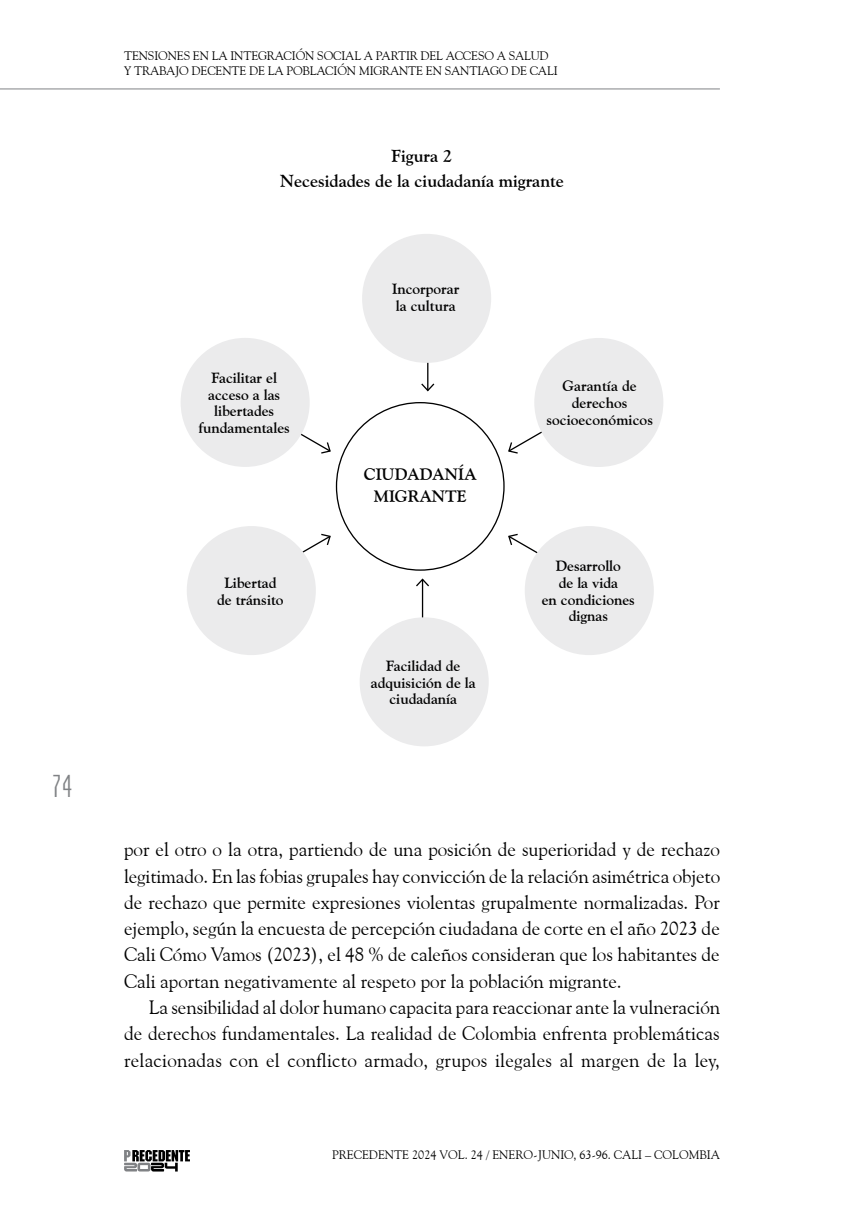
<style>
.page{position:relative;width:844px;height:1216px;background:#fff}
.page>*{position:absolute;margin:0;border:0;box-sizing:border-box;transform-origin:0 0}
.t1{font:31.5px "Institution";color:#808285}
.t2{font:19.25px/26.2px "Goudy Old Style BT";letter-spacing:.005em;color:#000;text-align:justify}
.t3{font:700 17.5px/24.5px "Goudy Old Style BT";color:#000;text-align:center}
.t4{font:700 16.62px/22.8px "Goudy Old Style BT";color:#000;text-align:center}
.t5{font:700 14.88px/16.6px "Goudy Old Style BT";color:#000;text-align:center}
.t6{font:12.25px/14.9px "Goudy Old Style BT";letter-spacing:-.01em;color:#000}
</style>
<div class="page">
<hr style="left:0;top:88px;width:719px;height:1px;background:#808285">
<svg style="left:124px;top:1150px;width:66px;height:21px"></svg>
<svg style="left:284px;top:400px;width:47px;height:54px"></svg>
<svg style="left:303px;top:533px;width:28px;height:19px"></svg>
<svg style="left:508px;top:431px;width:34px;height:23px"></svg>
<svg style="left:508px;top:533px;width:29px;height:20px"></svg>
<div style="left:180px;top:338px;width:129px;height:129px;background:#ebebec;border-radius:50%"></div>
<hr style="left:427px;top:281px;width:1px;height:109px;background:#000">
<svg style="left:421px;top:382px;width:14px;height:10px"></svg>
<hr style="left:422px;top:579px;width:1px;height:109px;background:#000">
<svg style="left:416px;top:578px;width:13px;height:10px"></svg>
<div style="left:534px;top:338px;width:129px;height:129px;background:#ebebec;border-radius:50%"></div>
<div style="left:524px;top:526px;width:129px;height:129px;background:#ebebec;border-radius:50%"></div>
<div style="left:359px;top:617px;width:129px;height:129px;background:#ebebec;border-radius:50%"></div>
<div style="left:362px;top:234px;width:129px;height:129px;background:#ebebec;border-radius:50%"></div>
<div style="left:187px;top:526px;width:129px;height:129px;background:#ebebec;border-radius:50%"></div>
<h1 class="t1" style="left:52px;top:769px;width:22px">74</h1>
<p class="t6" style="left:124px;top:48px;width:435px">TENSIONES EN LA INTEGRACIÓN SOCIAL A PARTIR DEL ACCESO A SALUD<br>Y TRABAJO DECENTE DE LA POBLACIÓN MIGRANTE EN SANTIAGO DE CALI</p>
<p class="t3" style="left:280px;top:144px;width:285px">Figura 2<br>Necesidades de la ciudadanía migrante</p>
<p class="t5" style="left:392px;top:281px;width:68px;text-align:left">Incorporar la cultura</p>
<p class="t5" style="left:198px;top:369px;width:93px">Facilitar el acceso a las libertades fundamentales</p>
<p class="t5" style="left:546px;top:378px;width:108px">Garantía de derechos socioeconómicos</p>
<p class="t5" style="left:217px;top:574px;width:68px">Libertad de tránsito</p>
<p class="t4" style="left:363px;top:462px;width:114px">CIUDADANÍA<br>MIGRANTE</p>
<p class="t5" style="left:371px;top:657px;width:106px">Facilidad de adquisición de la ciudadanía</p>
<p class="t5" style="left:541px;top:557px;width:95px">Desarrollo<br>de la vida<br>en condiciones dignas</p>
<p class="t2" style="left:124px;top:836px;width:597px">por el otro o la otra, partiendo de una posición de superioridad y de rechazo legitimado. En las fobias grupales hay convicción de la relación asimétrica objeto de rechazo que permite expresiones violentas grupalmente normalizadas. Por ejemplo, según la encuesta de percepción ciudadana de corte en el año 2023 de Cali Cómo Vamos (2023), el 48 % de caleños consideran que los habitantes de Cali aportan negativamente al respeto por la población migrante.</p>
<p class="t2" style="left:124px;top:993px;width:597px;text-indent:25px">La sensibilidad al dolor humano capacita para reaccionar ante la vulneración de derechos fundamentales. La realidad de Colombia enfrenta problemáticas relacionadas con el conflicto armado, grupos ilegales al margen de la ley,</p>
<p class="t6" style="left:332px;top:1147px;width:389px">PRECEDENTE 2024 VOL. 24 / ENERO-JUNIO, 63-96. CALI – COLOMBIA</p>
</div>
